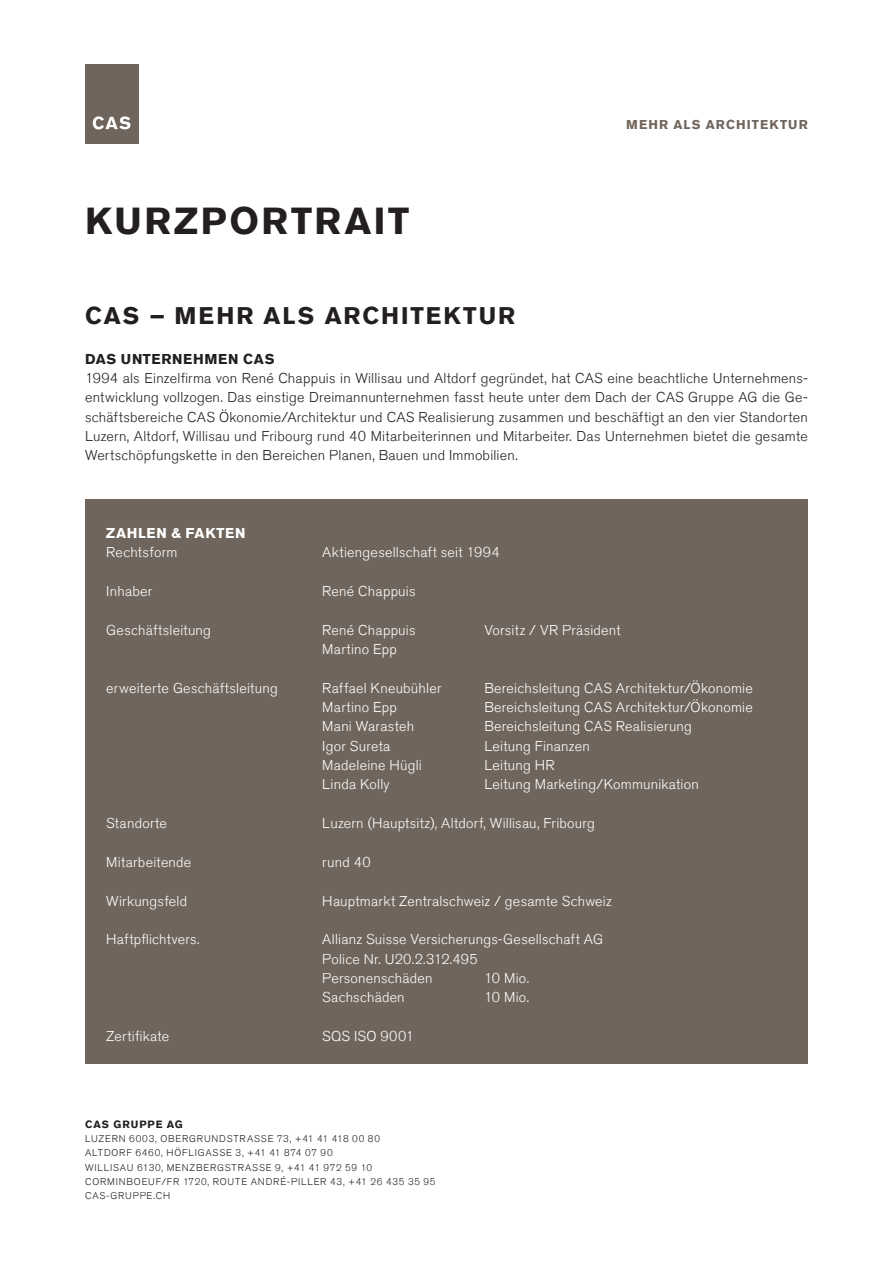
<style>
.page{position:relative;width:893px;height:1263px;background:#fff}
.page>*{position:absolute;margin:0;border:0;box-sizing:border-box;transform-origin:0 0}
.t1{font:700 37.5px "Akzidenz Grotesk Std";letter-spacing:.07em;color:#231f20}
.t2{font:700 24px "Akzidenz Grotesk Std";letter-spacing:.085em;color:#231f20}
.t3{font:300 14.25px/19.4px "Akzidenz Grotesk Std";letter-spacing:.015em;color:#fff}
.t4{font:300 14.25px/19.4px "Akzidenz Grotesk Std";letter-spacing:.015em;color:#231f20;text-align:justify}
.t5{font:700 14.25px "Akzidenz Grotesk Std";letter-spacing:.045em;color:#231f20}
.t6{font:700 14.25px "Akzidenz Grotesk Std";letter-spacing:.045em;color:#fff}
.t7{font:700 12.75px "Akzidenz Grotesk Std";letter-spacing:.09em;color:#70655c}
.t8{font:700 10.5px "Akzidenz Grotesk Std";letter-spacing:.095em;color:#231f20}
.t9{font:300 9.75px/14.2px "Akzidenz Grotesk Std";letter-spacing:.085em;color:#231f20}
</style>
<div class="page">
<div style="left:85px;top:64px;width:53px;height:79px;background:#70655c"></div>
<svg style="left:93px;top:116px;width:38px;height:13px"></svg>
<div style="left:85px;top:499px;width:723px;height:564px;background:#70655c"></div>
<h1 class="t1" style="left:85px;top:199px;width:326px">KURZPORTRAIT</h1>
<p class="t7" style="left:626px;top:117px;width:183px">MEHR ALS ARCHITEKTUR</p>
<h2 class="t2" style="left:85px;top:301px;width:432px">CAS – MEHR ALS ARCHITEKTUR</h2>
<p class="t5" style="left:85px;top:350px;width:191px">DAS UNTERNEHMEN CAS</p>
<p class="t4" style="left:85px;top:369px;width:724px">1994 als Einzelfirma von René Chappuis in Willisau und Altdorf gegründet, hat CAS eine beachtliche Unternehmens&shy;entwicklung vollzogen. Das einstige Dreimannunternehmen fasst heute unter dem Dach der CAS Gruppe AG die Ge&shy;schäftsbereiche CAS Ökonomie/Architektur und CAS Realisierung zusammen und beschäftigt an den vier Standorten Luzern, Altdorf, Willisau und Fribourg rund 40 Mitarbeiterinnen und Mitarbeiter. Das Unternehmen bietet die gesamte Wertschöpfungskette in den Bereichen Planen, Bauen und Immobilien.</p>
<p class="t6" style="left:106px;top:525px;width:141px">ZAHLEN &amp; FAKTEN</p>
<p class="t3" style="left:106px;top:543px;width:73px">Rechtsform</p>
<p class="t3" style="left:322px;top:543px;width:179px">Aktiengesellschaft seit 1994</p>
<p class="t3" style="left:106px;top:581px;width:47px">Inhaber</p>
<p class="t3" style="left:322px;top:581px;width:95px">René Chappuis</p>
<p class="t3" style="left:106px;top:620px;width:106px">Geschäftsleitung</p>
<p class="t3" style="left:322px;top:620px;width:95px">René Chappuis</p>
<p class="t3" style="left:484px;top:620px;width:138px">Vorsitz / VR Präsident</p>
<p class="t3" style="left:322px;top:640px;width:76px">Martino Epp</p>
<p class="t3" style="left:106px;top:678px;width:173px">erweiterte Geschäftsleitung</p>
<p class="t3" style="left:322px;top:678px;width:121px">Raffael Kneubühler</p>
<p class="t3" style="left:484px;top:678px;width:270px">Bereichsleitung CAS Architektur/Ökonomie</p>
<p class="t3" style="left:322px;top:698px;width:76px">Martino Epp</p>
<p class="t3" style="left:484px;top:698px;width:270px">Bereichsleitung CAS Architektur/Ökonomie</p>
<p class="t3" style="left:322px;top:717px;width:93px">Mani Warasteh</p>
<p class="t3" style="left:484px;top:717px;width:209px">Bereichsleitung CAS Realisierung</p>
<p class="t3" style="left:322px;top:736px;width:70px">Igor Sureta</p>
<p class="t3" style="left:484px;top:736px;width:107px">Leitung Finanzen</p>
<p class="t3" style="left:322px;top:756px;width:101px">Madeleine Hügli</p>
<p class="t3" style="left:484px;top:756px;width:72px">Leitung HR</p>
<p class="t3" style="left:322px;top:775px;width:69px">Linda Kolly</p>
<p class="t3" style="left:484px;top:775px;width:216px">Leitung Marketing/Kommunikation</p>
<p class="t3" style="left:106px;top:814px;width:62px">Standorte</p>
<p class="t3" style="left:322px;top:814px;width:274px">Luzern (Hauptsitz), Altdorf, Willisau, Fribourg</p>
<p class="t3" style="left:106px;top:852px;width:87px">Mitarbeitende</p>
<p class="t3" style="left:322px;top:852px;width:50px">rund 40</p>
<p class="t3" style="left:106px;top:891px;width:82px">Wirkungsfeld</p>
<p class="t3" style="left:322px;top:891px;width:291px">Hauptmarkt Zentralschweiz / gesamte Schweiz</p>
<p class="t3" style="left:106px;top:930px;width:95px">Haftpflichtvers.</p>
<p class="t3" style="left:322px;top:930px;width:282px">Allianz Suisse Versicherungs-Gesellschaft AG<br>Police Nr. U20.2.312.495<br>Personenschäden</p>
<p class="t3" style="left:484px;top:969px;width:46px">10 Mio.</p>
<p class="t3" style="left:322px;top:988px;width:84px">Sachschäden</p>
<p class="t3" style="left:484px;top:988px;width:46px">10 Mio.</p>
<p class="t3" style="left:106px;top:1027px;width:65px">Zertifikate</p>
<p class="t3" style="left:322px;top:1027px;width:93px">SQS ISO 9001</p>
<p class="t8" style="left:85px;top:1118px;width:99px">CAS GRUPPE AG</p>
<p class="t9" style="left:85px;top:1132px;width:352px">LUZERN 6003, OBERGRUNDSTRASSE 73, +41 41 418 00 80<br>ALTDORF 6460, HÖFLIGASSE 3, +41 41 874 07 90<br>WILLISAU 6130, MENZBERGSTRASSE 9, +41 41 972 59 10<br>CORMINBOEUF/FR 1720, ROUTE ANDRÉ-PILLER 43, +41 26 435 35 95<br>CAS-GRUPPE.CH</p>
</div>
